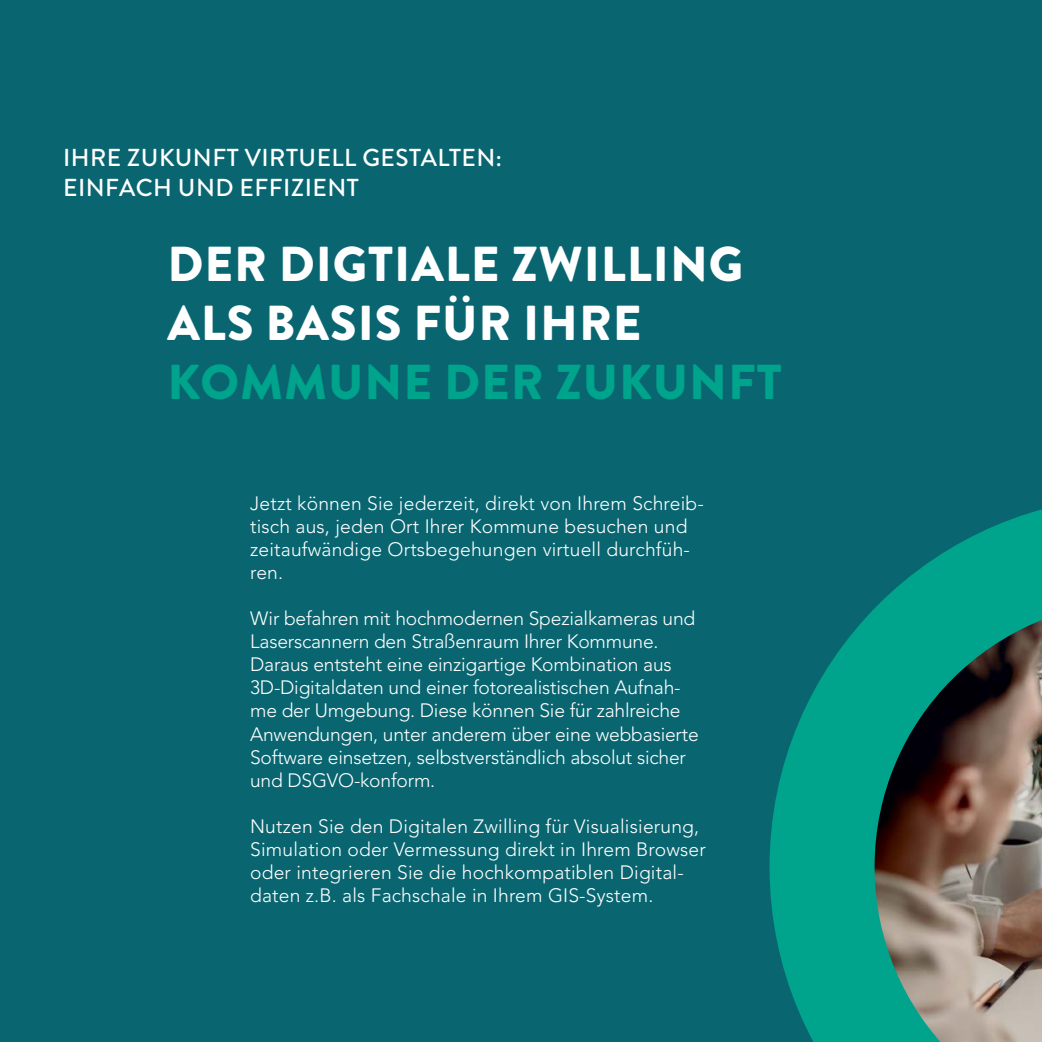
<style>
.page{position:relative;width:1042px;height:1042px;background:#096671}
.page>*{position:absolute;margin:0;border:0;box-sizing:border-box;transform-origin:0 0}
.t1{font:900 49px "Brandon Grotesque";letter-spacing:.02em;color:#fff}
.t2{font:900 49px "Brandon Grotesque";letter-spacing:.02em;color:#00a38b}
.t3{font:500 24.5px/29.4px "Brandon Grotesque";letter-spacing:.02em;color:#fff}
.t4{font:300 19.25px/23.1px "Avenir LT Std";letter-spacing:-.01em;color:#fff}
.t5{font:300 19.25px/23.1px "Avenir LT Std";letter-spacing:.01em;color:#fff}
</style>
<div class="page">
<svg style="left:769px;top:509px;width:273px;height:533px"></svg>
<p class="t3" style="left:63px;top:144px;width:440px">IHRE ZUKUNFT VIRTUELL GESTALTEN:<br>EINFACH UND EFFIZIENT</p>
<p class="t1" style="left:167px;top:229px;width:577px">DER DIGTIALE ZWILLING</p>
<p class="t1" style="left:167px;top:288px;width:476px">ALS BASIS FÜR IHRE</p>
<p class="t2" style="left:167px;top:347px;width:616px">KOMMUNE DER ZUKUNFT</p>
<p class="t5" style="left:250px;top:491px;width:455px">Jetzt können Sie jederzeit, direkt von Ihrem Schreib&shy;tisch aus, jeden Ort Ihrer Kommune besuchen und zeitaufwändige Ortsbegehungen virtuell durchfüh&shy;ren.</p>
<p class="t4" style="left:250px;top:607px;width:450px">Wir befahren mit hochmodernen Spezialkameras und Laserscannern den Straßenraum Ihrer Kommune.<br>Daraus entsteht eine einzigartige Kombination aus 3D-Digitaldaten und einer fotorealistischen Aufnah&shy;me der Umgebung. Diese können Sie für zahlreiche Anwendungen, unter anderem über eine webbasierte Software einsetzen, selbstverständlich absolut sicher und DSGVO-konform.</p>
<p class="t5" style="left:250px;top:815px;width:457px">Nutzen Sie den Digitalen Zwilling für Visualisierung, Simulation oder Vermessung direkt in Ihrem Browser oder integrieren Sie die hochkompatiblen Digital&shy;daten z.B. als Fachschale in Ihrem GIS-System.</p>
</div>
